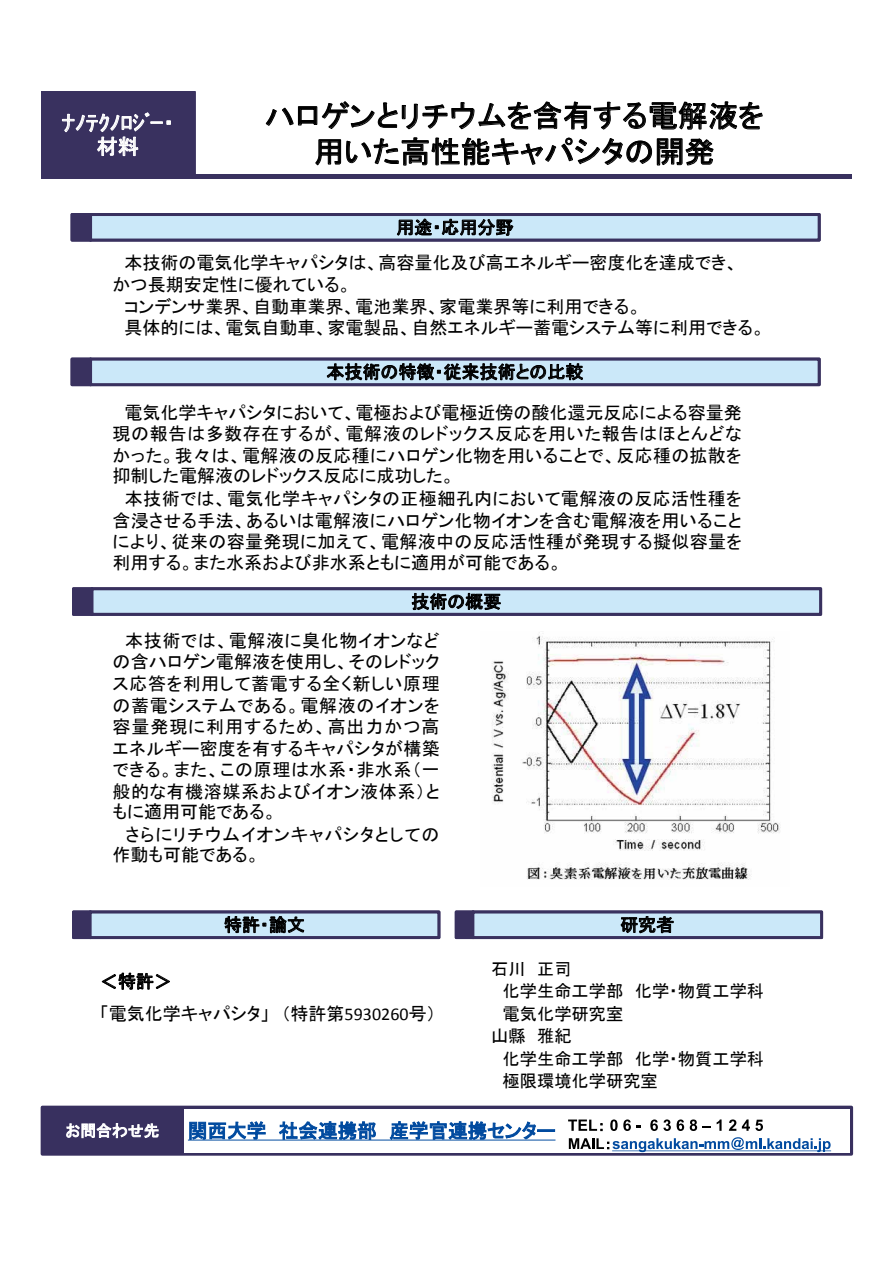
<style>
.page{position:relative;width:893px;height:1263px;background:#fff}
.page>*{position:absolute;margin:0;border:0;box-sizing:border-box;transform-origin:0 0}
.t1{font:30px/36px "MS P Gothic";letter-spacing:.005em;color:#000;text-align:center}
.t2{font:21px/23.5px "MS P Gothic";letter-spacing:.005em;color:#fff;text-align:center}
.t3{font:18px/21.5px "MS P Gothic";color:#000;text-align:justify}
.t4{font:18px/20.2px "MS P Gothic";letter-spacing:.045em;color:#000}
.t5{font:17.25px "MS P Gothic";color:#000}
.s1{font-family:"Calibri"}
</style>
<div class="page">
<svg style="left:41px;top:91px;width:155px;height:83px;background:#443d68"></svg>
<div style="left:41px;top:174px;width:810px;height:5px;background:#39315f"></div>
<svg style="left:265px;top:101px;width:498px;height:29px"></svg>
<svg style="left:315px;top:137px;width:399px;height:29px"></svg>
<svg style="left:71px;top:358px;width:750px;height:28px;background:#98aac0"></svg>
<svg style="left:71px;top:213px;width:750px;height:29px;background:#a0b3ca"></svg>
<svg style="left:455px;top:910px;width:368px;height:29px;background:#9caec6"></svg>
<svg style="left:72px;top:910px;width:368px;height:29px;background:#9aabc3"></svg>
<svg style="left:72px;top:587px;width:750px;height:29px;background:#a0b3ca"></svg>
<svg style="left:101px;top:973px;width:69px;height:16px"></svg>
<img style="left:491px;top:635px;width:290px;height:245px">
<div style="left:42px;top:1107px;width:809px;height:47px;background:#38305f"></div>
<div style="left:41px;top:1106px;width:812px;height:50px;border:3px solid #38305f"></div>
<div style="left:184px;top:1109px;width:666px;height:43px;background:#fff"></div>
<svg style="left:188px;top:1121px;width:367px;height:34px"></svg>
<svg style="left:568px;top:1119px;width:34px;height:12px"></svg>
<svg style="left:610px;top:1119px;width:21px;height:12px"></svg>
<svg style="left:637px;top:1125px;width:4px;height:3px"></svg>
<svg style="left:650px;top:1119px;width:21px;height:12px"></svg>
<svg style="left:677px;top:1119px;width:7px;height:12px"></svg>
<svg style="left:690px;top:1119px;width:21px;height:12px"></svg>
<svg style="left:717px;top:1119px;width:5px;height:12px"></svg>
<svg style="left:729px;top:1119px;width:7px;height:12px"></svg>
<svg style="left:742px;top:1119px;width:21px;height:12px"></svg>
<svg style="left:569px;top:1137px;width:262px;height:15px"></svg>
<svg style="left:66px;top:1123px;width:93px;height:16px"></svg>
<p class="t2" style="left:62px;top:111px;width:114px">ﾅﾉﾃｸﾉﾛｼﾞｰ・材料</p>
<h1 class="t1" style="left:265px;top:98px;width:501px">ハロゲンとリチウムを含有する電解液を用いた高性能キャパシタの開発</h1>
<p class="t3" style="left:396px;top:216px;width:119px">用途・応用分野</p>
<p class="t3" style="left:125px;top:252px;width:615px">本技術の電気化学キャパシタは、高容量化及び高エネルギー密度化を達成でき、</p>
<p class="t3" style="left:113px;top:274px;width:240px">かつ長期安定性に優れている。</p>
<p class="t3" style="left:125px;top:295px;width:518px">コンデンサ業界、自動車業界、電池業界、家電業界等に利用できる。</p>
<p class="t3" style="left:125px;top:317px;width:642px">具体的には、電気自動車、家電製品、自然エネルギー蓄電システム等に利用できる。</p>
<p class="t3" style="left:326px;top:361px;width:258px">本技術の特徴・従来技術との比較</p>
<p class="t3" style="left:113px;top:402px;width:631px;text-indent:12px">電気化学キャパシタにおいて、電極および電極近傍の酸化還元反応による容量発現の報告は多数存在するが、電解液のレドックス反応を用いた報告はほとんどなかった。我々は、電解液の反応種にハロゲン化物を用いることで、反応種の拡散を抑制した電解液のレドックス反応に成功した。</p>
<p class="t3" style="left:113px;top:488px;width:631px;text-indent:12px">本技術では、電気化学キャパシタの正極細孔内において電解液の反応活性種を含浸させる手法、あるいは電解液にハロゲン化物イオンを含む電解液を用いることにより、従来の容量発現に加えて、電解液中の反応活性種が発現する擬似容量を利用する。また水系および非水系ともに適用が可能である。</p>
<p class="t3" style="left:411px;top:591px;width:92px">技術の概要</p>
<p class="t3" style="left:113px;top:629px;width:329px;text-indent:13px">本技術では、電解液に臭化物イオンなどの含ハロゲン電解液を使用し、そのレドックス応答を利用して蓄電する全く新しい原理の蓄電システムである。電解液のイオンを容量発現に利用するため、高出力かつ高エネルギー密度を有するキャパシタが構築できる。また、この原理は水系・非水系（一般的な有機溶媒系およびイオン液体系）ともに適用可能である。</p>
<p class="t4" style="left:113px;top:824px;width:328px;text-indent:13px">さらにリチウムイオンキャパシタとしての作動も可能である。</p>
<p class="t3" style="left:224px;top:914px;width:83px">特許・論文</p>
<p class="t3" style="left:620px;top:914px;width:56px">研究者</p>
<p class="t3" style="left:100px;top:965px;width:337px;line-height:32.4px">＜特許＞<br>「電気化学キャパシタ」 （特許第<span class="s1">5930260</span>号）</p>
<p class="t5" style="left:491px;top:960px;width:82px">石川 正司</p>
<p class="t5" style="left:503px;top:982px;width:263px">化学生命工学部 化学・物質工学科</p>
<p class="t5" style="left:503px;top:1005px;width:122px">電気化学研究室</p>
<p class="t5" style="left:491px;top:1027px;width:82px">山縣 雅紀</p>
<p class="t5" style="left:503px;top:1050px;width:263px">化学生命工学部 化学・物質工学科</p>
<p class="t5" style="left:503px;top:1072px;width:157px">極限環境化学研究室</p>
</div>
